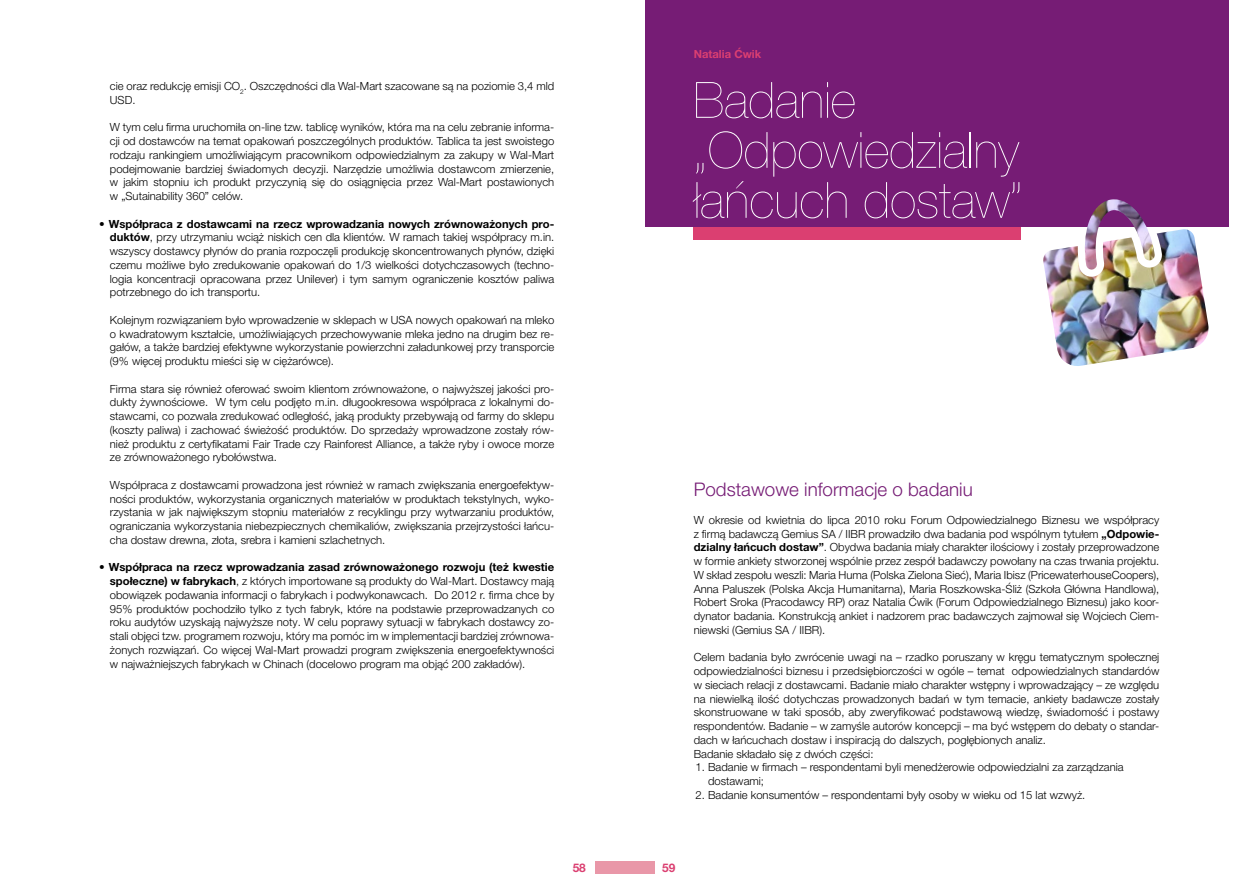
<style>
.page{position:relative;width:1248px;height:886px;background:#fff}
.page>*{position:absolute;margin:0;border:0;box-sizing:border-box;transform-origin:0 0}
.t1{font:200 50px/50px "Helvetica Neue LT Pro";color:#fff}
.t2{font:300 18.75px "Helvetica Neue LT Pro";color:#761c75}
.t3{font:700 11.88px "Helvetica Neue LT Pro";color:#db3f71}
.t4{font:300 11.25px/13.8px "Helvetica Neue LT Pro";color:#000;text-align:justify}
.t5{font:700 11.25px "Helvetica Neue LT Pro";color:#db3f71}
.s1{font-weight:700}
</style>
<div class="page">
<div style="left:595px;top:861px;width:60px;height:12px;background:#e997a8"></div>
<div style="left:645px;top:0;width:583px;height:227px;background:#761c75"></div>
<div style="left:693px;top:227px;width:327px;height:12px;background:#db3f71"></div>
<img style="left:1043px;top:199px;width:166px;height:167px">
<p class="t4" style="left:110px;top:81px;width:446px">cie oraz redukcję emisji CO<sub>2</sub>. Oszczędności dla Wal-Mart szacowane są na poziomie 3,4 mld<br>USD.</p>
<p class="t4" style="left:110px;top:122px;width:446px">W tym celu firma uruchomiła on-line tzw. tablicę wyników, która ma na celu zebranie informa&shy;cji od dostawców na temat opakowań poszczególnych produktów. Tablica ta jest swoistego rodzaju rankingiem umożliwiającym pracownikom odpowiedzialnym za zakupy w Wal-Mart podejmowanie bardziej świadomych decyzji. Narzędzie umożliwia dostawcom zmierzenie, w jakim stopniu ich produkt przyczynią się do osiągnięcia przez Wal-Mart postawionych w „Sutainability 360” celów.</p>
<p class="t4" style="left:110px;top:218px;width:446px;text-indent:-11px">• <span class="s1">Współpraca z dostawcami na rzecz wprowadzania nowych zrównoważonych pro&shy;duktów</span>, przy utrzymaniu wciąż niskich cen dla klientów. W ramach takiej współpracy m.in. wszyscy dostawcy płynów do prania rozpoczęli produkcję skoncentrowanych płynów, dzięki czemu możliwe było zredukowanie opakowań do 1/3 wielkości dotychczasowych (techno&shy;logia koncentracji opracowana przez Unilever) i tym samym ograniczenie kosztów paliwa potrzebnego do ich transportu.</p>
<p class="t4" style="left:110px;top:314px;width:446px">Kolejnym rozwiązaniem było wprowadzenie w sklepach w USA nowych opakowań na mleko o kwadratowym kształcie, umożliwiających przechowywanie mleka jedno na drugim bez re&shy;gałów, a także bardziej efektywne wykorzystanie powierzchni załadunkowej przy transporcie (9% więcej produktu mieści się w ciężarówce).</p>
<p class="t4" style="left:110px;top:383px;width:446px">Firma stara się również oferować swoim klientom zrównoważone, o najwyższej jakości pro&shy;dukty żywnościowe. W tym celu podjęto m.in. długookresowa współpraca z lokalnymi do&shy;stawcami, co pozwala zredukować odległość, jaką produkty przebywają od farmy do sklepu (koszty paliwa) i zachować świeżość produktów. Do sprzedaży wprowadzone zostały rów&shy;nież produktu z certyfikatami Fair Trade czy Rainforest Alliance, a także ryby i owoce morze ze zrównoważonego rybołówstwa.</p>
<p class="t4" style="left:110px;top:479px;width:446px">Współpraca z dostawcami prowadzona jest również w ramach zwiększania energoefektyw&shy;ności produktów, wykorzystania organicznych materiałów w produktach tekstylnych, wyko&shy;rzystania w jak największym stopniu materiałów z recyklingu przy wytwarzaniu produktów, ograniczania wykorzystania niebezpiecznych chemikaliów, zwiększania przejrzystości łańcu&shy;cha dostaw drewna, złota, srebra i kamieni szlachetnych.</p>
<p class="t4" style="left:110px;top:562px;width:446px;text-indent:-11px">• <span class="s1">Współpraca na rzecz wprowadzania zasad zrównoważonego rozwoju (też kwestie społeczne) w fabrykach</span>, z których importowane są produkty do Wal-Mart. Dostawcy mają obowiązek podawania informacji o fabrykach i podwykonawcach. Do 2012 r. firma chce by 95% produktów pochodziło tylko z tych fabryk, które na podstawie przeprowadzanych co roku audytów uzyskają najwyższe noty. W celu poprawy sytuacji w fabrykach dostawcy zo&shy;stali objęci tzw. programem rozwoju, który ma pomóc im w implementacji bardziej zrównowa&shy;żonych rozwiązań. Co więcej Wal-Mart prowadzi program zwiększenia energoefektywności w najważniejszych fabrykach w Chinach (docelowo program ma objąć 200 zakładów).</p>
<p class="t5" style="left:693px;top:50px;width:69px">Natalia Ćwik</p>
<h1 class="t1" style="left:693px;top:81px;width:331px">Badanie „Odpowiedzialny łańcuch dostaw”</h1>
<h2 class="t2" style="left:693px;top:483px;width:280px">Podstawowe informacje o badaniu</h2>
<p class="t4" style="left:693px;top:514px;width:467px">W okresie od kwietnia do lipca 2010 roku Forum Odpowiedzialnego Biznesu we współpracy z firmą badawczą Gemius SA / IIBR prowadziło dwa badania pod wspólnym tytułem <span class="s1">„Odpowie&shy;dzialny łańcuch dostaw”</span>. Obydwa badania miały charakter ilościowy i zostały przeprowadzone w formie ankiety stworzonej wspólnie przez zespół badawczy powołany na czas trwania projektu.<br>W skład zespołu weszli: Maria Huma (Polska Zielona Sieć), Maria Ibisz (PricewaterhouseCoopers), Anna Paluszek (Polska Akcja Humanitarna), Maria Roszkowska-Śliż (Szkoła Główna Handlowa), Robert Sroka (Pracodawcy RP) oraz Natalia Ćwik (Forum Odpowiedzialnego Biznesu) jako koor&shy;dynator badania. Konstrukcją ankiet i nadzorem prac badawczych zajmował się Wojciech Ciem&shy;niewski (Gemius SA / IIBR).</p>
<p class="t4" style="left:693px;top:652px;width:467px;text-align:left">Celem badania było zwrócenie uwagi na – rzadko poruszany w kręgu tematycznym społecznej odpowiedzialności biznesu i przedsiębiorczości w ogóle – temat odpowiedzialnych standardów w sieciach relacji z dostawcami. Badanie miało charakter wstępny i wprowadzający – ze względu na niewielką ilość dotychczas prowadzonych badań w tym temacie, ankiety badawcze zostały skonstruowane w taki sposób, aby zweryfikować podstawową wiedzę, świadomość i postawy respondentów. Badanie – w zamyśle autorów koncepcji – ma być wstępem do debaty o standar&shy;dach w łańcuchach dostaw i inspiracją do dalszych, pogłębionych analiz.<br>Badanie składało się z dwóch części:</p>
<p class="t4" style="left:708px;top:762px;width:417px;text-indent:-13px">1. Badanie w firmach – respondentami byli menedżerowie odpowiedzialni za zarządzania dostawami;</p>
<p class="t4" style="left:695px;top:789px;width:391px">2. Badanie konsumentów – respondentami były osoby w wieku od 15 lat wzwyż.</p>
<p class="t3" style="left:572px;top:863px;width:15px">58</p>
<p class="t3" style="left:662px;top:863px;width:15px">59</p>
</div>
